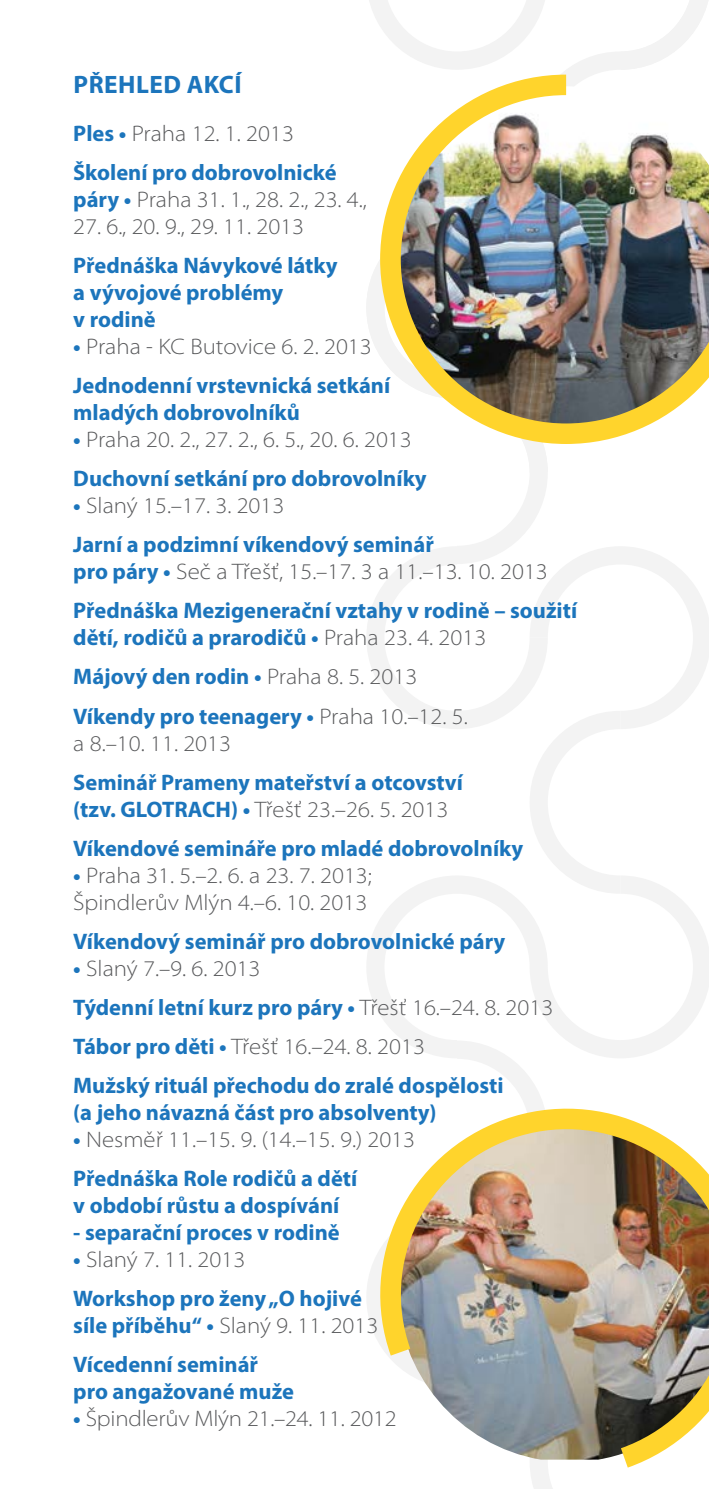
<style>
.page{position:relative;width:709px;height:1489px;background:#fff}
.page>*{position:absolute;margin:0;border:0;box-sizing:border-box;transform-origin:0 0}
.t1{font:700 25.25px "Myriad Pro";letter-spacing:.02em;color:#1c75bc}
.t2{font:700 22.5px/39px "Myriad Pro";color:#1c75bc}
.t3{font:300 semi-expanded 22.5px/27px "Myriad Pro";color:#58595b}
.s1{font-weight:300;font-stretch:semi-expanded;color:#58595b}
.s2{font-weight:700;font-stretch:normal;color:#1c75bc}
</style>
<div class="page">
<svg style="left:366px;top:0;width:343px;height:1488px"></svg>
<img style="left:380px;top:75px;width:329px;height:369px">
<img style="left:366px;top:1085px;width:343px;height:382px">
<p class="t1" style="left:73px;top:68px;width:128px">Přehled akcí</p>
<p class="t2" style="left:73px;top:113px;width:265px">Ples • <span class="s1">Praha 12. 1. 2013<br></span>Školení pro dobrovolnické</p>
<p class="t3" style="left:73px;top:186px;width:295px"><span class="s2">páry •</span> Praha 31. 1., 28. 2., 23. 4.,</p>
<p class="t3" style="left:73px;top:213px;width:232px">27. 6., 20. 9., 29. 11. 2013</p>
<p class="t2" style="left:73px;top:251px;width:266px;line-height:27px">Přednáška Návykové látky a vývojové problémy<br>v rodině</p>
<p class="t2" style="left:73px;top:326px;width:318px">• <span class="s1">Praha - KC Butovice 6. 2. 2013<br></span>Jednodenní vrstevnická setkání</p>
<p class="t2" style="left:73px;top:392px;width:228px">mladých dobrovolníků</p>
<p class="t2" style="left:73px;top:419px;width:355px">• <span class="s1">Praha 20. 2., 27. 2., 6. 5., 20. 6. 2013<br></span>Duchovní setkání pro dobrovolníky</p>
<p class="t2" style="left:73px;top:485px;width:362px">• <span class="s1">Slaný 15.–17. 3. 2013<br></span>Jarní a podzimní víkendový seminář</p>
<p class="t2" style="left:73px;top:551px;width:505px">pro páry • <span class="s1">Seč a Třešť, 15.–17. 3 a 11.–13. 10. 2013<br></span>Přednáška Mezigenerační vztahy v rodině – soužití</p>
<p class="t2" style="left:73px;top:617px;width:414px">dětí, rodičů a prarodičů • <span class="s1">Praha 23. 4. 2013<br></span>Májový den rodin • <span class="s1">Praha 8. 5. 2013<br></span>Víkendy pro teenagery • <span class="s1">Praha 10.–12. 5.</span></p>
<p class="t3" style="left:73px;top:729px;width:159px">a 8.–10. 11. 2013</p>
<p class="t2" style="left:73px;top:767px;width:391px;line-height:27px">Seminář Prameny mateřství a otcovství (tzv. GLOTRACH) • <span class="s1">Třešť 23.–26. 5. 2013</span></p>
<p class="t2" style="left:73px;top:827px;width:451px">Víkendové semináře pro mladé dobrovolníky</p>
<p class="t3" style="left:73px;top:861px;width:300px"><span class="s2">•</span> Praha 31. 5.–2. 6. a 23. 7. 2013;<br>Špindlerův Mlýn 4.–6. 10. 2013</p>
<p class="t2" style="left:73px;top:920px;width:433px">Víkendový seminář pro dobrovolnické páry</p>
<p class="t2" style="left:73px;top:947px;width:481px">• <span class="s1">Slaný 7.–9. 6. 2013<br></span>Týdenní letní kurz pro páry • <span class="s1">Třešť 16.–24. 8. 2013<br></span>Tábor pro děti • <span class="s1">Třešť 16.–24. 8. 2013<br></span>Mužský rituál přechodu do zralé dospělosti</p>
<p class="t2" style="left:73px;top:1092px;width:365px">(a jeho návazná část pro absolventy)</p>
<p class="t3" style="left:73px;top:1119px;width:343px;line-height:39px"><span class="s2">•</span> Nesměř 11.–15. 9. (14.–15. 9.) 2013<br><span class="s2">Přednáška Role rodičů a dětí</span></p>
<p class="t2" style="left:73px;top:1185px;width:268px">v období růstu a dospívání</p>
<p class="t2" style="left:73px;top:1212px;width:268px">- separační proces v rodině</p>
<p class="t2" style="left:73px;top:1239px;width:290px">• <span class="s1">Slaný 7. 11. 2013<br></span>Workshop pro ženy „O hojivé</p>
<p class="t2" style="left:73px;top:1305px;width:307px">síle příběhu“ • <span class="s1">Slaný 9. 11. 2013<br></span>Vícedenní seminář</p>
<p class="t2" style="left:73px;top:1371px;width:222px">pro angažované muže</p>
<p class="t3" style="left:73px;top:1404px;width:325px"><span class="s2">•</span> Špindlerův Mlýn 21.–24. 11. 2012</p>
</div>
